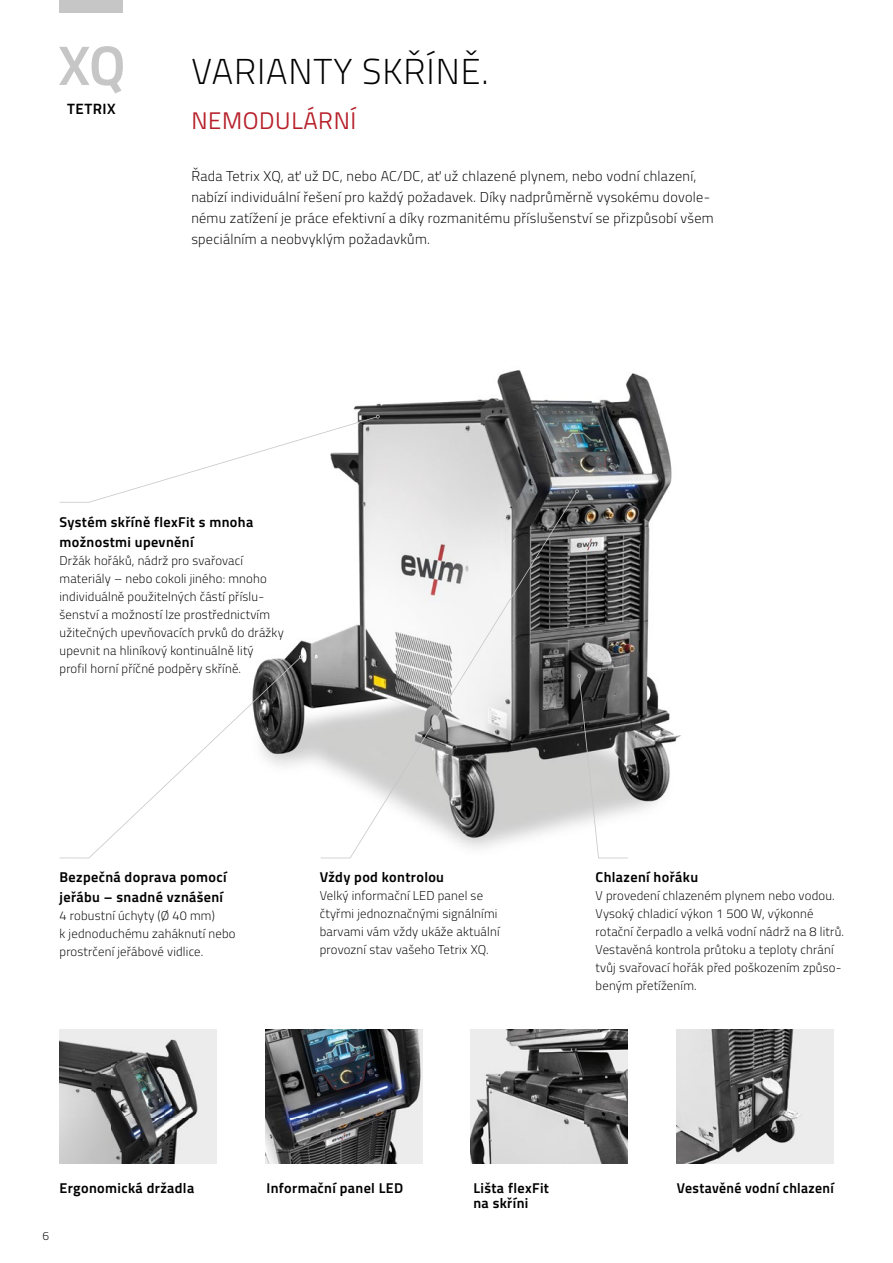
<style>
.page{position:relative;width:893px;height:1263px;background:#fff}
.page>*{position:absolute;margin:0;border:0;box-sizing:border-box;transform-origin:0 0}
.t1{font:300 36px "Titillium Text";letter-spacing:.025em;color:#000}
.t2{font:24px "Titillium Text";letter-spacing:.025em;color:#b61f29}
.t3{font:700 15px "Titillium Text";letter-spacing:.03em;color:#000}
.t4{font:300 14.25px/21px "Titillium Text";letter-spacing:.02em;color:#000}
.t5{font:700 14.25px/19.5px "Titillium Text";letter-spacing:.025em;color:#000}
.t6{font:300 12.75px/18px "Titillium Text";letter-spacing:.015em;color:#000}
.t7{font:300 12px "Titillium Text";color:#000}
</style>
<div class="page">
<img style="left:60px;top:1029px;width:157px;height:134px">
<img style="left:265px;top:1029px;width:157px;height:134px">
<img style="left:471px;top:1029px;width:157px;height:134px">
<img style="left:676px;top:1029px;width:157px;height:134px">
<img style="left:285px;top:370px;width:396px;height:489px">
<svg style="left:60px;top:658px;width:240px;height:200px"></svg>
<svg style="left:299px;top:655px;width:4px;height:4px"></svg>
<svg style="left:60px;top:415px;width:320px;height:88px"></svg>
<svg style="left:321px;top:492px;width:256px;height:366px"></svg>
<svg style="left:575px;top:489px;width:4px;height:4px"></svg>
<svg style="left:577px;top:674px;width:51px;height:184px"></svg>
<svg style="left:59px;top:46px;width:64px;height:47px"></svg>
<div style="left:59px;top:0;width:64px;height:13px;background:#c6c6c6"></div>
<p class="t3" style="left:67px;top:97px;width:50px">TETRIX</p>
<h1 class="t1" style="left:191px;top:46px;width:299px">VARIANTY SKŘÍNĚ.</h1>
<h2 class="t2" style="left:191px;top:103px;width:166px">NEMODULÁRNÍ</h2>
<p class="t4" style="left:191px;top:165px;width:524px">Řada Tetrix XQ, ať už DC, nebo AC/DC, ať už chlazené plynem, nebo vodní chlazení, nabízí individuální řešení pro každý požadavek. Díky nadprůměrně vysokému dovole&shy;nému zatížení je práce efektivní a díky rozmanitému příslušenství se přizpůsobí všem speciálním a neobvyklým požadavkům.</p>
<p class="t5" style="left:60px;top:512px;width:195px">Systém skříně flexFit s mnoha možnostmi upevnění</p>
<p class="t6" style="left:60px;top:550px;width:226px">Držák hořáků, nádrž pro svařovací materiály – nebo cokoli jiného: mnoho individuálně použitelných částí příslu&shy;šenství a možností lze prostřednictvím užitečných upevňovacích prvků do drážky upevnit na hliníkový kontinuálně litý profil horní příčné podpěry skříně.</p>
<p class="t5" style="left:60px;top:867px;width:169px">Bezpečná doprava pomocí jeřábu – snadné vznášení</p>
<p class="t6" style="left:60px;top:906px;width:178px">4 robustní úchyty (Ø 40 mm)<br>k jednoduchému zaháknutí nebo prostrčení jeřábové vidlice.</p>
<p class="t5" style="left:320px;top:867px;width:126px">Vždy pod kontrolou</p>
<p class="t6" style="left:320px;top:886px;width:181px">Velký informační LED panel se čtyřmi jednoznačnými signálními barvami vám vždy ukáže aktuální provozní stav vašeho Tetrix XQ.</p>
<p class="t5" style="left:596px;top:867px;width:104px">Chlazení hořáku</p>
<p class="t6" style="left:596px;top:886px;width:250px">V provedení chlazeném plynem nebo vodou.<br>Vysoký chladicí výkon 1 500 W, výkonné rotační čerpadlo a velká vodní nádrž na 8 litrů.<br>Vestavěná kontrola průtoku a teploty chrání tvůj svařovací hořák před poškozením způso&shy;beným přetížením.</p>
<p class="t7" style="left:43px;top:1227px;width:8px">6</p>
<p class="t5" style="left:60px;top:1178px;width:136px">Ergonomická držadla</p>
<p class="t5" style="left:266px;top:1178px;width:138px">Informační panel LED</p>
<p class="t5" style="left:473px;top:1180px;width:77px;line-height:15px">Lišta flexFit na skříni</p>
<p class="t5" style="left:677px;top:1178px;width:159px">Vestavěné vodní chlazení</p>
</div>
